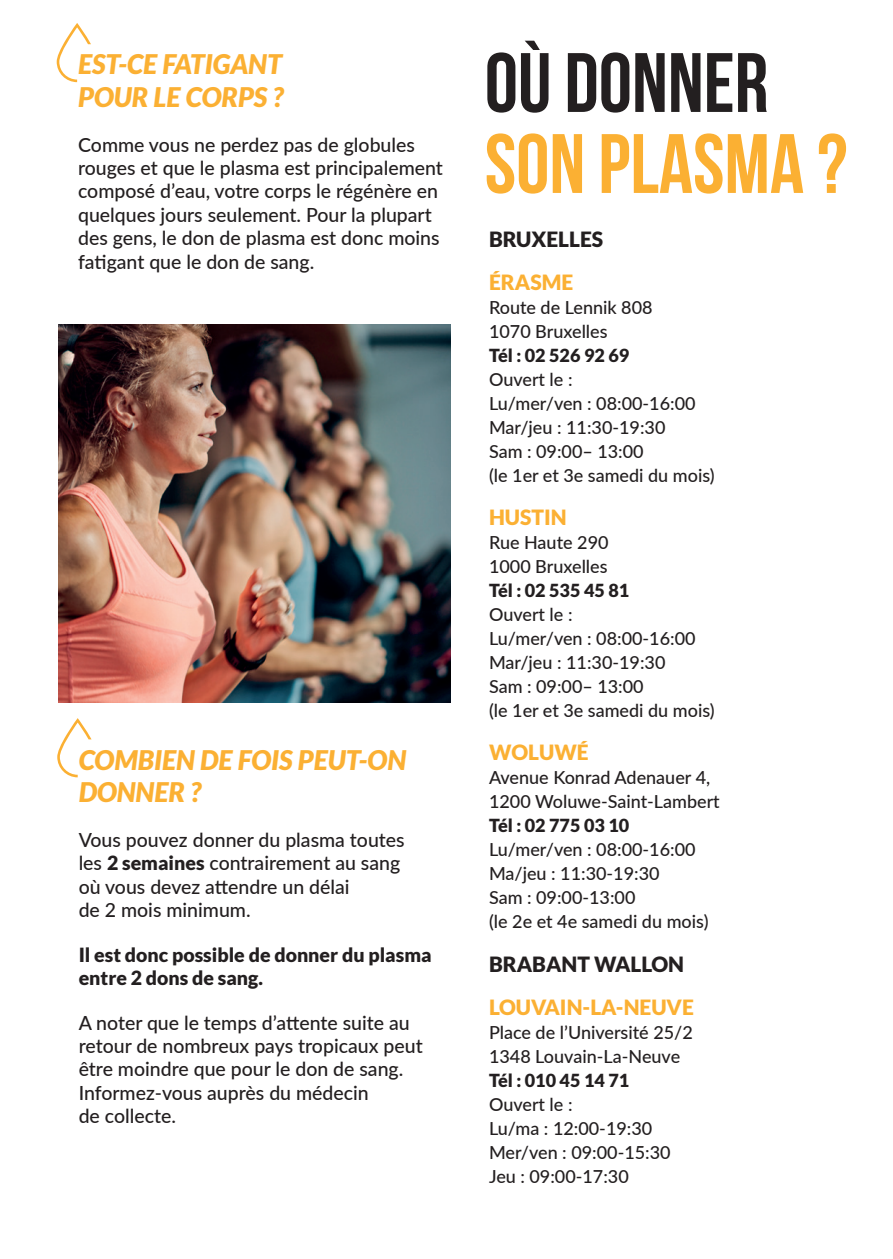
<style>
.page{position:relative;width:893px;height:1259px;background:#fff}
.page>*{position:absolute;margin:0;border:0;box-sizing:border-box;transform-origin:0 0}
.t1{font:700 84px "Bebas Neue";color:#fbb033}
.t2{font:700 84px "Bebas Neue";color:#231f20}
.t3{font:italic 900 27px/32.4px "Lato";color:#fbb033}
.t4{font:900 21px "Lato";color:#fbb033}
.t5{font:900 21px "Lato";color:#231f20}
.t6{font:500 19.5px/23.4px "Lato";color:#231f20}
.t7{font:900 19.5px/23.4px "Lato";color:#231f20}
.t8{font:500 18px/24px "Lato";color:#231f20}
.t9{font:900 18px "Lato";color:#231f20}
.s1{font-weight:900}
</style>
<div class="page">
<svg style="left:57px;top:23px;width:34px;height:59px"></svg>
<svg style="left:57px;top:718px;width:35px;height:59px"></svg>
<img style="left:59px;top:325px;width:392px;height:377px">
<h2 class="t3" style="left:78px;top:49px;width:207px">EST-CE FATIGANT<br>POUR LE CORPS ?</h2>
<p class="t6" style="left:78px;top:132px;width:366px">Comme vous ne perdez pas de globules rouges et que le plasma est principalement composé d’eau, votre corps le régénère en quelques jours seulement. Pour la plupart des gens, le don de plasma est donc moins fatigant que le don de sang.</p>
<h2 class="t3" style="left:79px;top:744px;width:329px">COMBIEN DE FOIS PEUT-ON<br>DONNER ?</h2>
<p class="t6" style="left:79px;top:827px;width:328px">Vous pouvez donner du plasma toutes les <span class="s1">2 semaines</span> contrairement au sang où vous devez attendre un délai<br>de 2 mois minimum.</p>
<p class="t7" style="left:79px;top:942px;width:354px">Il est donc possible de donner du plasma entre 2 dons de sang.</p>
<p class="t6" style="left:79px;top:1010px;width:346px">A noter que le temps d’attente suite au retour de nombreux pays tropicaux peut être moindre que pour le don de sang.<br>Informez-vous auprès du médecin<br>de collecte.</p>
<h1 class="t2" style="left:485px;top:37px;width:285px">OÙ DONNER</h1>
<h1 class="t1" style="left:485px;top:118px;width:364px">SON PLASMA ?</h1>
<p class="t5" style="left:489px;top:227px;width:116px">BRUXELLES</p>
<p class="t4" style="left:489px;top:270px;width:86px">ÉRASME</p>
<p class="t8" style="left:489px;top:294px;width:165px">Route de Lennik 808<br>1070 Bruxelles</p>
<p class="t9" style="left:489px;top:345px;width:142px">Tél : 02 526 92 69</p>
<p class="t8" style="left:489px;top:366px;width:227px">Ouvert le :<br>Lu/mer/ven : 08:00-16:00<br>Mar/jeu : 11:30-19:30<br>Sam : 09:00– 13:00<br>(le 1er et 3e samedi du mois)</p>
<p class="t4" style="left:489px;top:505px;width:79px">HUSTIN</p>
<p class="t8" style="left:489px;top:530px;width:121px">Rue Haute 290<br>1000 Bruxelles</p>
<p class="t9" style="left:489px;top:580px;width:142px">Tél : 02 535 45 81</p>
<p class="t8" style="left:489px;top:602px;width:227px">Ouvert le :<br>Lu/mer/ven : 08:00-16:00<br>Mar/jeu : 11:30-19:30<br>Sam : 09:00– 13:00<br>(le 1er et 3e samedi du mois)</p>
<p class="t4" style="left:489px;top:740px;width:101px">WOLUWÉ</p>
<p class="t8" style="left:489px;top:765px;width:232px">Avenue Konrad Adenauer 4,<br>1200 Woluwe-Saint-Lambert</p>
<p class="t9" style="left:489px;top:815px;width:142px">Tél : 02 775 03 10</p>
<p class="t8" style="left:489px;top:837px;width:221px">Lu/mer/ven : 08:00-16:00<br>Ma/jeu : 11:30-19:30<br>Sam : 09:00-13:00<br>(le 2e et 4e samedi du mois)</p>
<p class="t5" style="left:489px;top:951px;width:197px">BRABANT WALLON</p>
<p class="t4" style="left:489px;top:995px;width:206px">LOUVAIN-LA-NEUVE</p>
<p class="t8" style="left:489px;top:1019px;width:205px">Place de l’Université 25/2<br>1348 Louvain-La-Neuve</p>
<p class="t9" style="left:489px;top:1069px;width:142px">Tél : 010 45 14 71</p>
<p class="t8" style="left:489px;top:1091px;width:183px">Ouvert le :<br>Lu/ma : 12:00-19:30<br>Mer/ven : 09:00-15:30<br>Jeu : 09:00-17:30</p>
</div>
